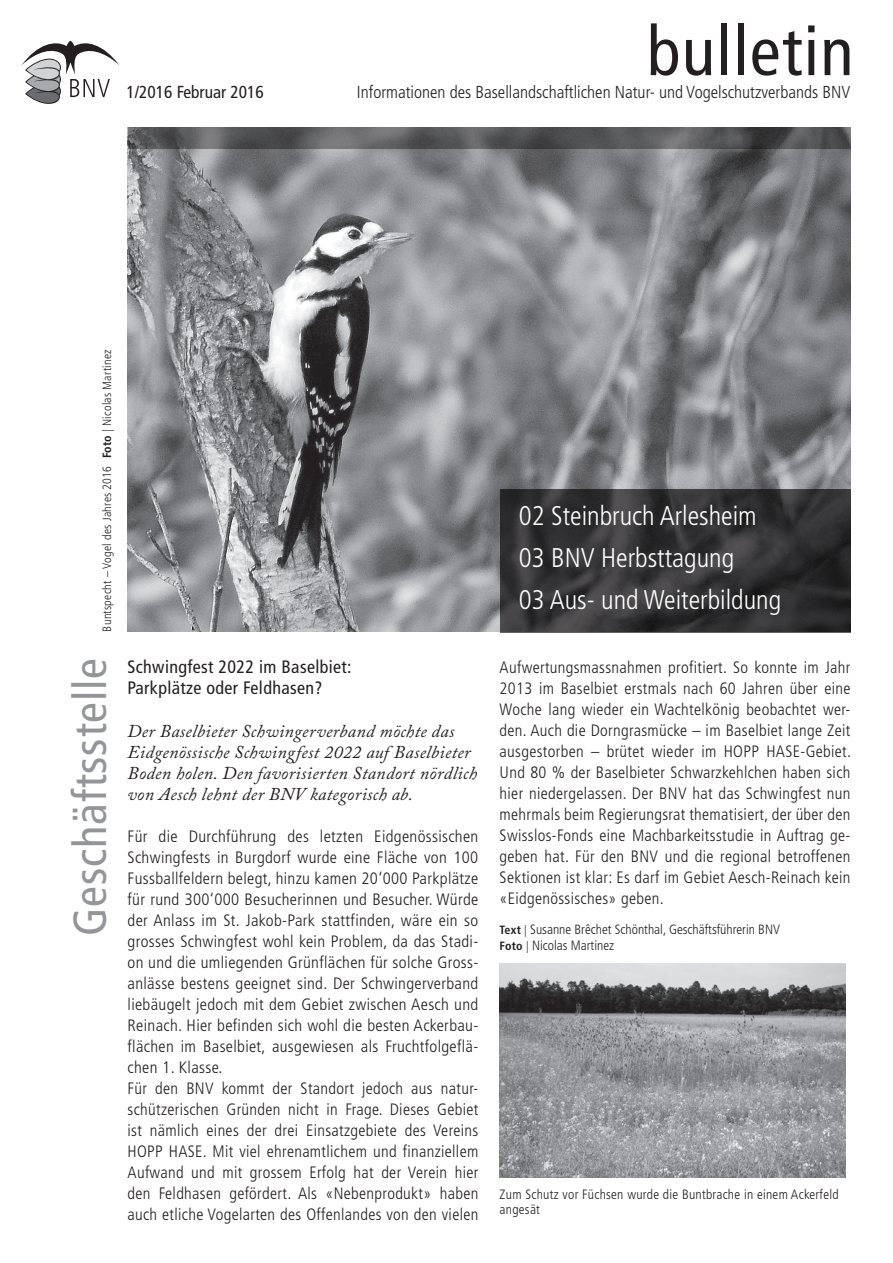
<style>
.page{position:relative;width:893px;height:1263px;background:#fff}
.page>*{position:absolute;margin:0;border:0;box-sizing:border-box;transform-origin:0 0}
.t1{font:condensed 69px "Frutiger";letter-spacing:.02em;color:#231f20}
.t2{font:condensed 46.5px "Frutiger";letter-spacing:.02em;color:#939598}
.t3{font:300 condensed 27px/42px "Frutiger";color:#fff}
.t4{font:italic 18px/21px "Adobe Caslon Pro";letter-spacing:.02em;color:#231f20}
.t5{font:condensed 18px/21px "Frutiger";letter-spacing:.02em;color:#231f20}
.t6{font:300 condensed 17.4px "Frutiger";color:#231f20}
.t7{font:condensed 17.4px "Frutiger";color:#231f20}
.t8{font:300 condensed 16.5px/21px "Frutiger";letter-spacing:.02em;color:#231f20}
.t9{font:300 condensed 13.5px/15.8px "Frutiger";color:#231f20}
.t10{font:300 condensed 13.5px/15.8px "Frutiger";letter-spacing:.02em;color:#231f20}
.t11{font:300 condensed 12px "Frutiger";letter-spacing:.02em;color:#231f20}
.s1{font-weight:700}
.s2{font-weight:700;font-size:12px}
.s3{font-size:12px}
</style>
<div class="page">
<img style="left:128px;top:149px;width:722px;height:482px">
<svg style="left:128px;top:128px;width:722px;height:21px;background:#58585a"></svg>
<svg style="left:500px;top:489px;width:350px;height:143px;background:#343334"></svg>
<svg style="left:22px;top:41px;width:97px;height:63px"></svg>
<img style="left:500px;top:964px;width:345px;height:214px">
<p class="t7" style="left:126px;top:81px;width:139px">1/2016 Februar 2016</p>
<h1 class="t1" style="left:647px;top:11px;width:208px">bulletin</h1>
<p class="t6" style="left:357px;top:82px;width:495px">Informationen des Basellandschaftlichen Natur- und Vogelschutzverbands BNV</p>
<p class="t11" style="left:100px;top:631px;width:283px;rotate:-90deg">Buntspecht – Vogel des Jahres 2016 <span class="s1">Foto</span> | Nicolas Martinez</p>
<h2 class="t2" style="left:63px;top:936px;width:280px;rotate:-90deg">Geschäftsstelle</h2>
<p class="t5" style="left:128px;top:656px;width:225px">Schwingfest 2022 im Baselbiet:<br>Parkplätze oder Feldhasen?</p>
<p class="t4" style="left:128px;top:720px;width:351px">Der Baselbieter Schwingerverband möchte das Eidgenössische Schwingfest 2022 auf Baselbieter Boden holen. Den favorisierten Standort nördlich von Aesch lehnt der BNV kategorisch ab.</p>
<p class="t8" style="left:128px;top:826px;width:352px">Für die Durchführung des letzten Eidgenössischen Schwingfests in Burgdorf wurde eine Fläche von 100<br>Fussballfeldern belegt, hinzu kamen 20‘000 Parkplätze für rund 300‘000 Besucherinnen und Besucher. Würde der Anlass im St. Jakob-Park stattfinden, wäre ein so grosses Schwingfest wohl kein Problem, da das Stadi&shy;on und die umliegenden Grünflächen für solche Gross&shy;anlässe bestens geeignet sind. Der Schwingerverband liebäugelt jedoch mit dem Gebiet zwischen Aesch und Reinach. Hier befinden sich wohl die besten Ackerbau&shy;flächen im Baselbiet, ausgewiesen als Fruchtfolgeflä&shy;chen 1. Klasse.<br>Für den BNV kommt der Standort jedoch aus natur&shy;schützerischen Gründen nicht in Frage. Dieses Gebiet ist nämlich eines der drei Einsatzgebiete des Vereins HOPP HASE. Mit viel ehrenamtlichem und finanziellem Aufwand und mit grossem Erfolg hat der Verein hier den Feldhasen gefördert. Als «Nebenprodukt» haben auch etliche Vogelarten des Offenlandes von den vielen</p>
<h3 class="t3" style="left:519px;top:495px;width:264px">02 Steinbruch Arlesheim<br>03 BNV Herbsttagung<br>03 Aus- und Weiterbildung</h3>
<p class="t8" style="left:500px;top:657px;width:353px;text-align:justify">Aufwertungsmassnahmen profitiert. So konnte im Jahr 2013 im Baselbiet erstmals nach 60 Jahren über eine Woche lang wieder ein Wachtelkönig beobachtet wer&shy;den. Auch die Dorngrasmücke – im Baselbiet lange Zeit ausgestorben – brütet wieder im HOPP HASE-Gebiet.<br>Und 80 % der Baselbieter Schwarzkehlchen haben sich hier niedergelassen. Der BNV hat das Schwingfest nun mehrmals beim Regierungsrat thematisiert, der über den Swisslos-Fonds eine Machbarkeitsstudie in Auftrag ge&shy;geben hat. Für den BNV und die regional betroffenen Sektionen ist klar: Es darf im Gebiet Aesch-Reinach kein «Eidgenössisches» geben.</p>
<p class="t9" style="left:500px;top:922px;width:282px"><span class="s2">Text</span> <span class="s3">|</span> Susanne Brêchet Schönthal, Geschäftsführerin BNV<br><span class="s2">Foto</span> <span class="s3">|</span> Nicolas Martinez</p>
<p class="t10" style="left:500px;top:1186px;width:340px">Zum Schutz vor Füchsen wurde die Buntbrache in einem Ackerfeld angesät</p>
</div>
